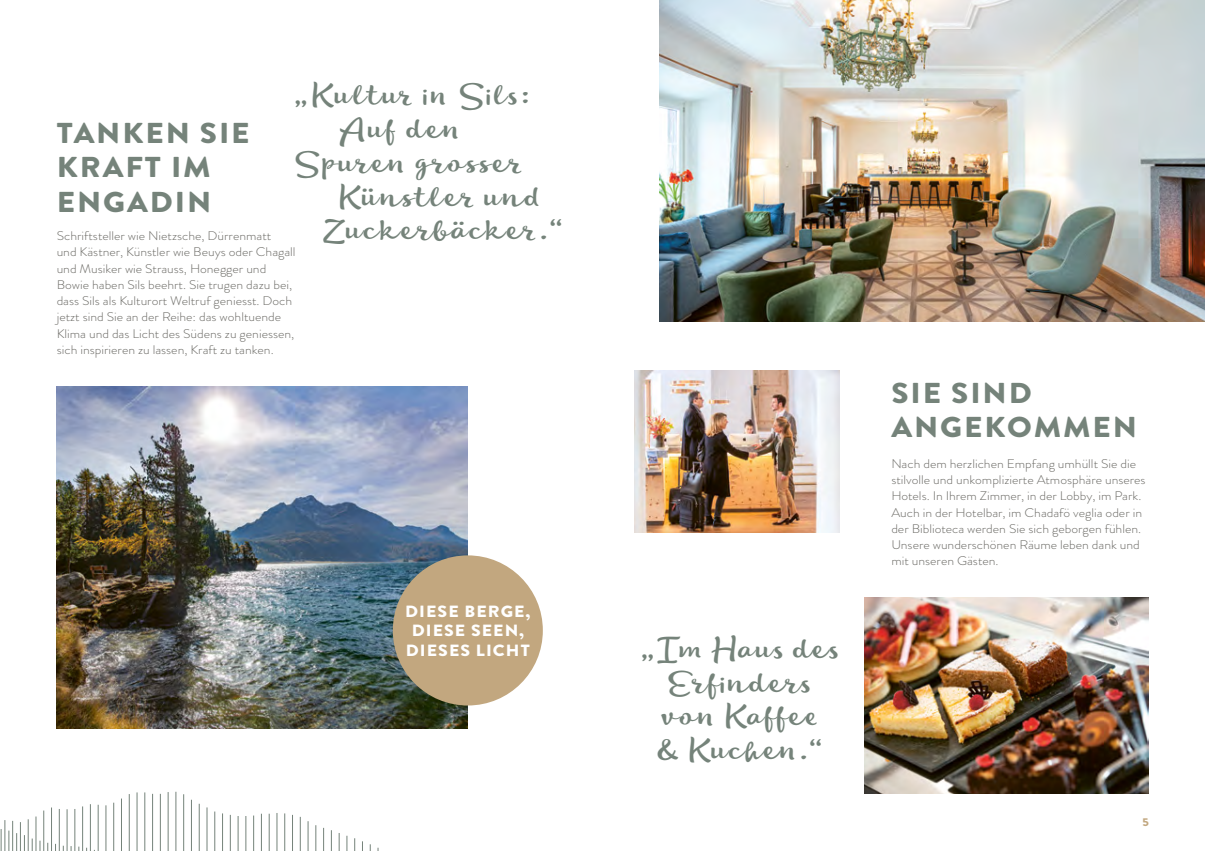
<style>
.page{position:relative;width:1205px;height:851px;background:#fff}
.page>*{position:absolute;margin:0;border:0;box-sizing:border-box;transform-origin:0 0}
.t1{font:28.75px/33.8px "Lifehack";letter-spacing:.04em;color:#75837a;text-align:center;scale:1.09 1}
.t2{font:900 28.75px/34.5px "Brandon Grotesque";letter-spacing:.06em;color:#75837a;scale:1.09 1}
.t3{font:900 16.25px/19.5px "Brandon Grotesque";letter-spacing:.06em;color:#fff;text-align:center;scale:1.09 1}
.t4{font:300 12.5px/16.2px "Brandon Grotesque";color:#6b6a65;scale:1.09 1}
.t5{font:900 11.25px "Brandon Grotesque";color:#c2a77f;scale:1.09 1}
</style>
<div class="page">
<img style="left:57px;top:386px;width:411px;height:342px">
<img style="left:865px;top:598px;width:283px;height:195px">
<div style="left:393px;top:555px;width:150px;height:150px;background:#c2a77f;border-radius:50%"></div>
<img style="left:634px;top:370px;width:206px;height:162px">
<hr style="left:4px;top:820px;width:1px;height:30px;background:#75837a">
<hr style="left:12px;top:820px;width:1px;height:30px;background:#75837a">
<hr style="left:28px;top:819px;width:1px;height:31px;background:#75837a">
<hr style="left:36px;top:816px;width:1px;height:34px;background:#75837a">
<hr style="left:43px;top:810px;width:1px;height:40px;background:#75837a">
<hr style="left:51px;top:807px;width:1px;height:43px;background:#75837a">
<hr style="left:59px;top:808px;width:1px;height:42px;background:#75837a">
<hr style="left:67px;top:809px;width:1px;height:41px;background:#75837a">
<hr style="left:74px;top:808px;width:1px;height:42px;background:#75837a">
<hr style="left:82px;top:806px;width:1px;height:44px;background:#75837a">
<hr style="left:90px;top:804px;width:1px;height:46px;background:#75837a">
<hr style="left:98px;top:804px;width:1px;height:46px;background:#75837a">
<hr style="left:105px;top:805px;width:1px;height:45px;background:#75837a">
<hr style="left:113px;top:802px;width:1px;height:48px;background:#75837a">
<hr style="left:121px;top:798px;width:1px;height:52px;background:#75837a">
<hr style="left:129px;top:793px;width:1px;height:57px;background:#75837a">
<hr style="left:137px;top:792px;width:1px;height:58px;background:#75837a">
<hr style="left:144px;top:792px;width:1px;height:58px;background:#75837a">
<hr style="left:152px;top:793px;width:1px;height:57px;background:#75837a">
<hr style="left:160px;top:793px;width:1px;height:57px;background:#75837a">
<hr style="left:168px;top:792px;width:1px;height:58px;background:#75837a">
<hr style="left:175px;top:791px;width:1px;height:59px;background:#75837a">
<hr style="left:183px;top:794px;width:1px;height:56px;background:#75837a">
<hr style="left:191px;top:799px;width:1px;height:51px;background:#75837a">
<hr style="left:199px;top:803px;width:1px;height:47px;background:#75837a">
<hr style="left:207px;top:807px;width:1px;height:43px;background:#75837a">
<hr style="left:214px;top:811px;width:1px;height:39px;background:#75837a">
<hr style="left:222px;top:813px;width:1px;height:37px;background:#75837a">
<hr style="left:230px;top:814px;width:1px;height:36px;background:#75837a">
<hr style="left:238px;top:815px;width:1px;height:35px;background:#75837a">
<hr style="left:245px;top:815px;width:1px;height:35px;background:#75837a">
<hr style="left:253px;top:815px;width:1px;height:35px;background:#75837a">
<hr style="left:261px;top:813px;width:1px;height:37px;background:#75837a">
<hr style="left:269px;top:813px;width:1px;height:37px;background:#75837a">
<hr style="left:276px;top:812px;width:1px;height:38px;background:#75837a">
<hr style="left:284px;top:813px;width:1px;height:37px;background:#75837a">
<hr style="left:292px;top:814px;width:1px;height:36px;background:#75837a">
<hr style="left:300px;top:816px;width:1px;height:34px;background:#75837a">
<hr style="left:1061px;top:818px;width:1px;height:32px;background:#75837a">
<hr style="left:1069px;top:814px;width:1px;height:36px;background:#75837a">
<hr style="left:1077px;top:813px;width:1px;height:37px;background:#75837a">
<hr style="left:1085px;top:808px;width:1px;height:42px;background:#75837a">
<hr style="left:1093px;top:804px;width:1px;height:46px;background:#75837a">
<hr style="left:1100px;top:803px;width:1px;height:47px;background:#75837a">
<hr style="left:1108px;top:801px;width:1px;height:49px;background:#75837a">
<hr style="left:1116px;top:800px;width:1px;height:50px;background:#75837a">
<hr style="left:1124px;top:798px;width:1px;height:52px;background:#75837a">
<hr style="left:1131px;top:795px;width:1px;height:55px;background:#75837a">
<hr style="left:1139px;top:791px;width:1px;height:59px;background:#75837a">
<hr style="left:1147px;top:786px;width:1px;height:64px;background:#75837a">
<hr style="left:1155px;top:781px;width:1px;height:69px;background:#75837a">
<hr style="left:1162px;top:777px;width:1px;height:73px;background:#75837a">
<hr style="left:1170px;top:777px;width:1px;height:73px;background:#75837a">
<hr style="left:1178px;top:781px;width:1px;height:69px;background:#75837a">
<hr style="left:1186px;top:781px;width:1px;height:69px;background:#75837a">
<hr style="left:1194px;top:778px;width:1px;height:72px;background:#75837a">
<hr style="left:1201px;top:774px;width:1px;height:76px;background:#75837a">
<hr style="left:1204px;top:771px;width:1px;height:79px;background:#75837a">
<hr style="left:0;top:816px;width:1px;height:34px;background:#75837a">
<svg style="left:0;top:821px;width:2px;height:30px"></svg>
<svg style="left:8px;top:830px;width:1px;height:20px"></svg>
<svg style="left:16px;top:822px;width:9px;height:28px"></svg>
<svg style="left:32px;top:838px;width:1px;height:12px"></svg>
<svg style="left:307px;top:821px;width:72px;height:30px"></svg>
<img style="left:659px;top:0;width:546px;height:321px">
<h1 class="t1" style="left:293px;top:79px;width:219px">„Kultur in Sils:</h1>
<h1 class="t1" style="left:338px;top:113px;width:115px">Auf den</h1>
<h1 class="t1" style="left:293px;top:147px;width:213px">Spuren grosser</h1>
<h1 class="t1" style="left:338px;top:181px;width:188px">Künstler und</h1>
<h1 class="t1" style="left:322px;top:214px;width:224px">Zuckerbäcker.“</h1>
<h1 class="t2" style="left:57px;top:116px;width:178px">TANKEN SIE<br>KRAFT IM<br>ENGADIN</h1>
<p class="t4" style="left:57px;top:228px;width:221px">Schriftsteller wie Nietzsche, Dürrenmatt<br>und Kästner, Künstler wie Beuys oder Chagall und Musiker wie Strauss, Honegger und Bowie haben Sils beehrt. Sie trugen dazu bei, dass Sils als Kulturort Weltruf geniesst. Doch jetzt sind Sie an der Reihe: das wohltuende Klima und das Licht des Südens zu geniessen, sich inspirieren zu lassen, Kraft zu tanken.</p>
<h2 class="t3" style="left:405px;top:601px;width:116px">DIESE BERGE,<br>DIESE SEEN,<br>DIESES LICHT</h2>
<h1 class="t1" style="left:640px;top:633px;width:186px">„Im Haus des<br>Erfinders von Kaffee<br>&amp; Kuchen.“</h1>
<h1 class="t2" style="left:891px;top:376px;width:227px">SIE SIND<br>ANGEKOMMEN</h1>
<p class="t4" style="left:891px;top:455px;width:235px">Nach dem herzlichen Empfang umhüllt Sie die stilvolle und unkomplizierte Atmosphäre unseres Hotels. In Ihrem Zimmer, in der Lobby, im Park.<br>Auch in der Hotelbar, im Chadafö veglia oder in der Biblioteca werden Sie sich geborgen fühlen.<br>Unsere wunderschönen Räume leben dank und mit unseren Gästen.</p>
<p class="t5" style="left:1142px;top:813px;width:7px">5</p>
</div>
